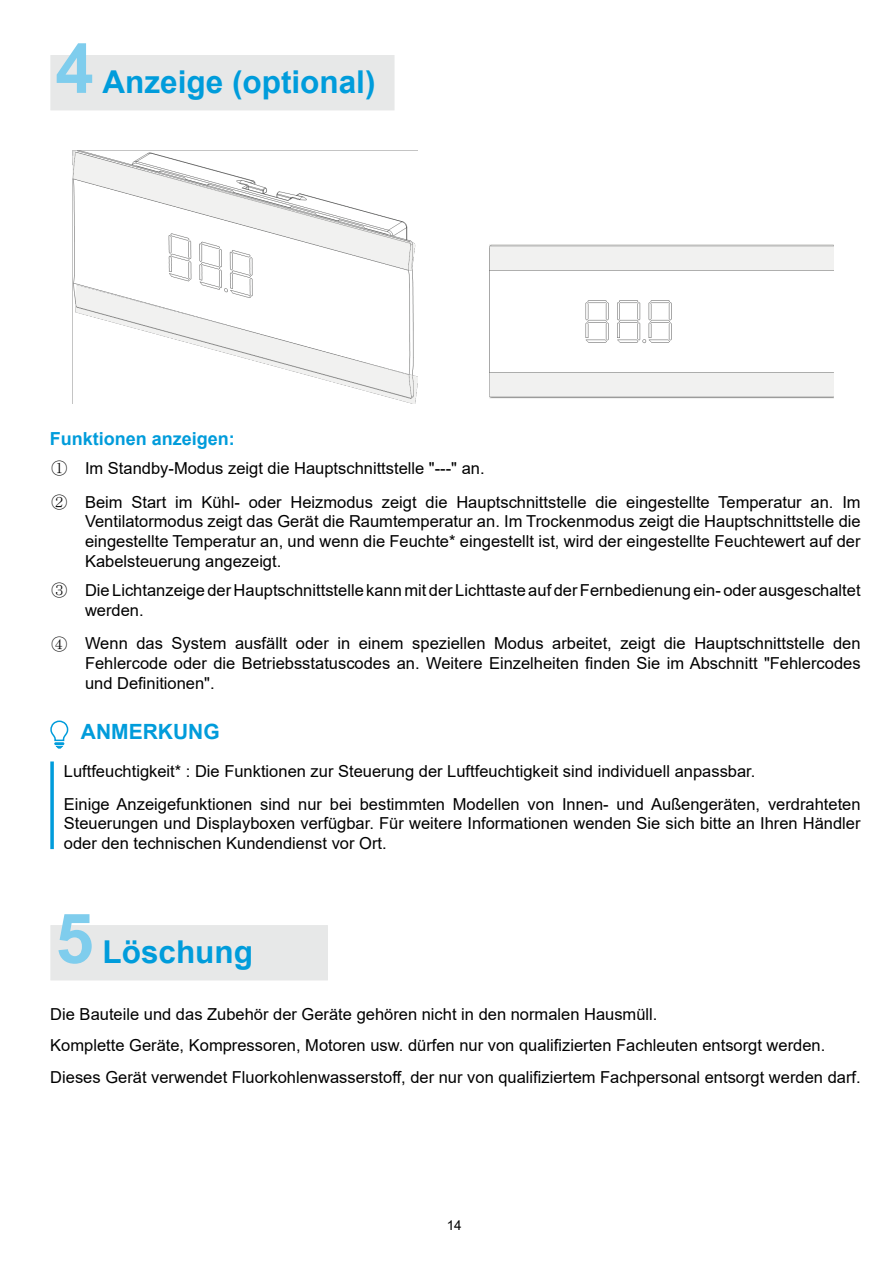
<style>
.page{position:relative;width:893px;height:1263px;background:#fff}
.page>*{position:absolute;margin:0;border:0;box-sizing:border-box;transform-origin:0 0}
.t1{font:700 31.5px "Arial";color:#009cdb}
.t2{font:700 21px "Arial";color:#009cdb}
.t3{font:700 18px "Arial";color:#009cdb}
.t4{font:16.5px/19.8px "Arial";color:#000}
.t5{font:16.5px/33.6px "MS Mincho";color:#000}
.t6{font:13.5px "Arial";color:#000}
.s1{font-size:69px;color:#7fcded}
</style>
<div class="page">
<img style="left:73px;top:150px;width:344px;height:254px">
<img style="left:489px;top:245px;width:344px;height:154px">
<div style="left:51px;top:56px;width:343px;height:54px;background:#e7e8e8"></div>
<div style="left:51px;top:925px;width:276px;height:55px;background:#e7e8e8"></div>
<svg style="left:50px;top:720px;width:19px;height:28px"></svg>
<svg style="left:50px;top:761px;width:4px;height:88px"></svg>
<h1 class="t1" style="left:55px;top:60px;width:322px"><span class="s1">4</span> Anzeige (optional)</h1>
<p class="t3" style="left:50px;top:426px;width:187px">Funktionen anzeigen:</p>
<p class="t5" style="left:51px;top:451px;width:18px">①<br>②</p>
<p class="t5" style="left:51px;top:574px;width:18px">③</p>
<p class="t5" style="left:51px;top:627px;width:18px">④</p>
<p class="t4" style="left:85px;top:451px;width:777px;line-height:34px">Im Standby-Modus zeigt die Hauptschnittstelle "---" an.<br>Beim Start im Kühl- oder Heizmodus zeigt die Hauptschnittstelle die eingestellte Temperatur an. Im</p>
<p class="t4" style="left:85px;top:512px;width:777px;text-align:justify">Ventilatormodus zeigt das Gerät die Raumtemperatur an. Im Trockenmodus zeigt die Hauptschnittstelle die eingestellte Temperatur an, und wenn die Feuchte* eingestellt ist, wird der eingestellte Feuchtewert auf der Kabelsteuerung angezeigt.</p>
<p class="t4" style="left:85px;top:580px;width:777px">Die Lichtanzeige der Hauptschnittstelle kann mit der Lichttaste auf der Fernbedienung ein- oder ausgeschaltet werden.</p>
<p class="t4" style="left:85px;top:634px;width:777px;text-align:justify">Wenn das System ausfällt oder in einem speziellen Modus arbeitet, zeigt die Hauptschnittstelle den Fehlercode oder die Betriebsstatuscodes an. Weitere Einzelheiten finden Sie im Abschnitt "Fehlercodes und Definitionen".</p>
<p class="t2" style="left:81px;top:717px;width:140px">ANMERKUNG</p>
<p class="t4" style="left:64px;top:755px;width:798px;line-height:32.5px">Luftfeuchtigkeit* : Die Funktionen zur Steuerung der Luftfeuchtigkeit sind individuell anpassbar.<br>Einige Anzeigefunktionen sind nur bei bestimmten Modellen von Innen- und Außengeräten, verdrahteten</p>
<p class="t4" style="left:64px;top:813px;width:798px">Steuerungen und Displayboxen verfügbar. Für weitere Informationen wenden Sie sich bitte an Ihren Händler oder den technischen Kundendienst vor Ort.</p>
<h1 class="t1" style="left:55px;top:930px;width:199px"><span class="s1">5</span> Löschung</h1>
<p class="t4" style="left:50px;top:998px;width:812px;line-height:31.5px">Die Bauteile und das Zubehör der Geräte gehören nicht in den normalen Hausmüll.<br>Komplette Geräte, Kompressoren, Motoren usw. dürfen nur von qualifizierten Fachleuten entsorgt werden.<br>Dieses Gerät verwendet Fluorkohlenwasserstoff, der nur von qualifiziertem Fachpersonal entsorgt werden darf.</p>
<p class="t6" style="left:447px;top:1215px;width:17px">14</p>
</div>
